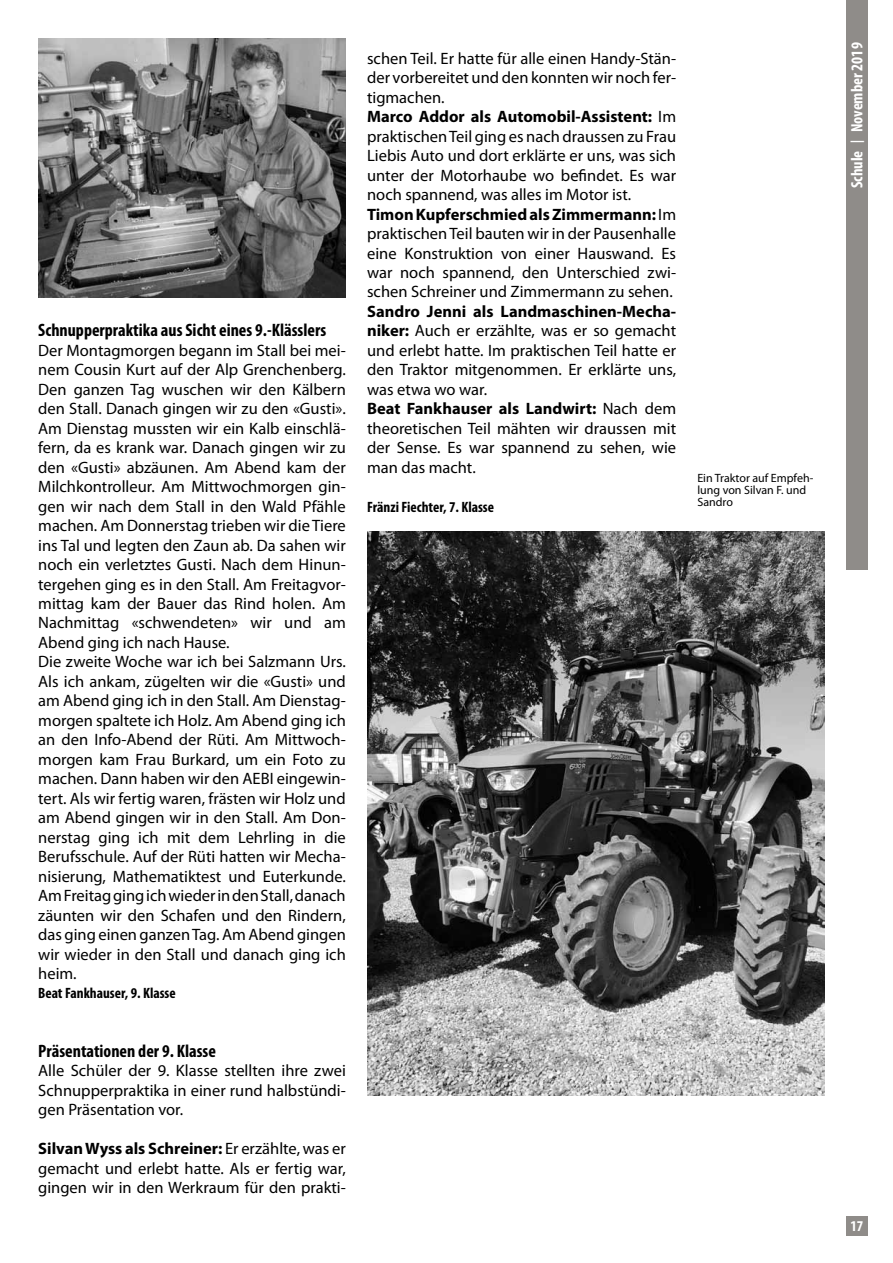
<style>
.page{position:relative;width:893px;height:1263px;background:#fff}
.page>*{position:absolute;margin:0;border:0;box-sizing:border-box;transform-origin:0 0}
.t1{font:700 condensed 18px "Myriad Pro";color:#000}
.t2{font:16.5px/19.5px "Myriad Pro";color:#000}
.t3{font:700 condensed 16.5px "Myriad Pro";color:#fff}
.t4{font:700 condensed 15px "Myriad Pro";color:#000}
.t5{font:700 condensed 15px "Myriad Pro";color:#fff}
.t6{font:12px/12px "Myriad Pro";color:#000}
.s1{font-weight:700}
.s2{font-size:13.5px}
</style>
<div class="page">
<div style="left:846px;top:1216px;width:21px;height:19px;background:#8f8c89"></div>
<div style="left:846px;top:0;width:21px;height:570px;background:#8f8c89"></div>
<img style="left:367px;top:531px;width:458px;height:565px">
<img style="left:38px;top:39px;width:308px;height:258px">
<p class="t1" style="left:38px;top:319px;width:289px">Schnupperpraktika aus Sicht eines 9.-Klässlers</p>
<p class="t2" style="left:38px;top:340px;width:309px">Der Montagmorgen begann im Stall bei mei&shy;nem Cousin Kurt auf der Alp Grenchenberg.<br>Den ganzen Tag wuschen wir den Kälbern den Stall. Danach gingen wir zu den «Gusti».<br>Am Dienstag mussten wir ein Kalb einschlä&shy;fern, da es krank war. Danach gingen wir zu den «Gusti» abzäunen. Am Abend kam der Milchkontrolleur. Am Mittwochmorgen gin&shy;gen wir nach dem Stall in den Wald Pfähle machen. Am Donnerstag trieben wir die Tiere ins Tal und legten den Zaun ab. Da sahen wir noch ein verletztes Gusti. Nach dem Hinun&shy;tergehen ging es in den Stall. Am Freitagvor&shy;mittag kam der Bauer das Rind holen. Am Nachmittag «schwendeten» wir und am Abend ging ich nach Hause.<br>Die zweite Woche war ich bei Salzmann Urs.<br>Als ich ankam, zügelten wir die «Gusti» und am Abend ging ich in den Stall. Am Dienstag&shy;morgen spaltete ich Holz. Am Abend ging ich an den Info-Abend der Rüti. Am Mittwoch&shy;morgen kam Frau Burkard, um ein Foto zu machen. Dann haben wir den AEBI eingewin&shy;tert. Als wir fertig waren, frästen wir Holz und am Abend gingen wir in den Stall. Am Don&shy;nerstag ging ich mit dem Lehrling in die Berufsschule. Auf der Rüti hatten wir Mecha&shy;nisierung, Mathematiktest und Euterkunde.<br>Am Freitag ging ich wieder in den Stall, danach zäunten wir den Schafen und den Rindern, das ging einen ganzen Tag. Am Abend gingen wir wieder in den Stall und danach ging ich heim.</p>
<p class="t4" style="left:38px;top:984px;width:139px">Beat Fankhauser, 9. Klasse</p>
<p class="t1" style="left:38px;top:1040px;width:179px">Präsentationen der 9. Klasse</p>
<p class="t2" style="left:38px;top:1061px;width:309px;text-align:justify">Alle Schüler der 9. Klasse stellten ihre zwei Schnupperpraktika in einer rund halbstündi&shy;gen Präsentation vor.</p>
<p class="t2" style="left:38px;top:1139px;width:309px;text-align:justify"><span class="s1">Silvan Wyss als Schreiner:</span> Er erzählte, was er gemacht und erlebt hatte. Als er fertig war, gingen wir in den Werkraum für den prakti-</p>
<p class="t2" style="left:367px;top:48px;width:310px">schen Teil. Er hatte für alle einen Handy-Stän&shy;der vorbereitet und den konnten wir noch fer&shy;tigmachen.<br><span class="s1">Marco Addor als Automobil-Assistent:</span> Im praktischen Teil ging es nach draussen zu Frau Liebis Auto und dort erklärte er uns, was sich unter der Motorhaube wo befindet. Es war noch spannend, was alles im Motor ist.<br><span class="s1">Timon Kupferschmied als Zimmermann:</span> Im praktischen Teil bauten wir in der Pausenhalle eine Konstruktion von einer Hauswand. Es war noch spannend, den Unterschied zwi&shy;schen Schreiner und Zimmermann zu sehen.</p>
<p class="t2" style="left:367px;top:301px;width:310px"><span class="s1">Sandro Jenni als Landmaschinen-Mecha&shy;niker:</span> Auch er erzählte, was er so gemacht und erlebt hatte. Im praktischen Teil hatte er den Traktor mitgenommen. Er erklärte uns, was etwa wo war.<br><span class="s1">Beat Fankhauser als Landwirt:</span> Nach dem theoretischen Teil mähten wir draussen mit der Sense. Es war spannend zu sehen, wie man das macht.</p>
<p class="t4" style="left:367px;top:497px;width:128px">Fränzi Fiechter, 7. Klasse</p>
<p class="t6" style="left:697px;top:472px;width:117px">Ein Traktor auf Empfeh&shy;lung von Silvan F. und<br>Sandro</p>
<p class="t3" style="left:847px;top:188px;width:147px;rotate:-90deg">Schule <span class="s2">|</span> November 2019</p>
<p class="t5" style="left:850px;top:1216px;width:14px">17</p>
</div>
